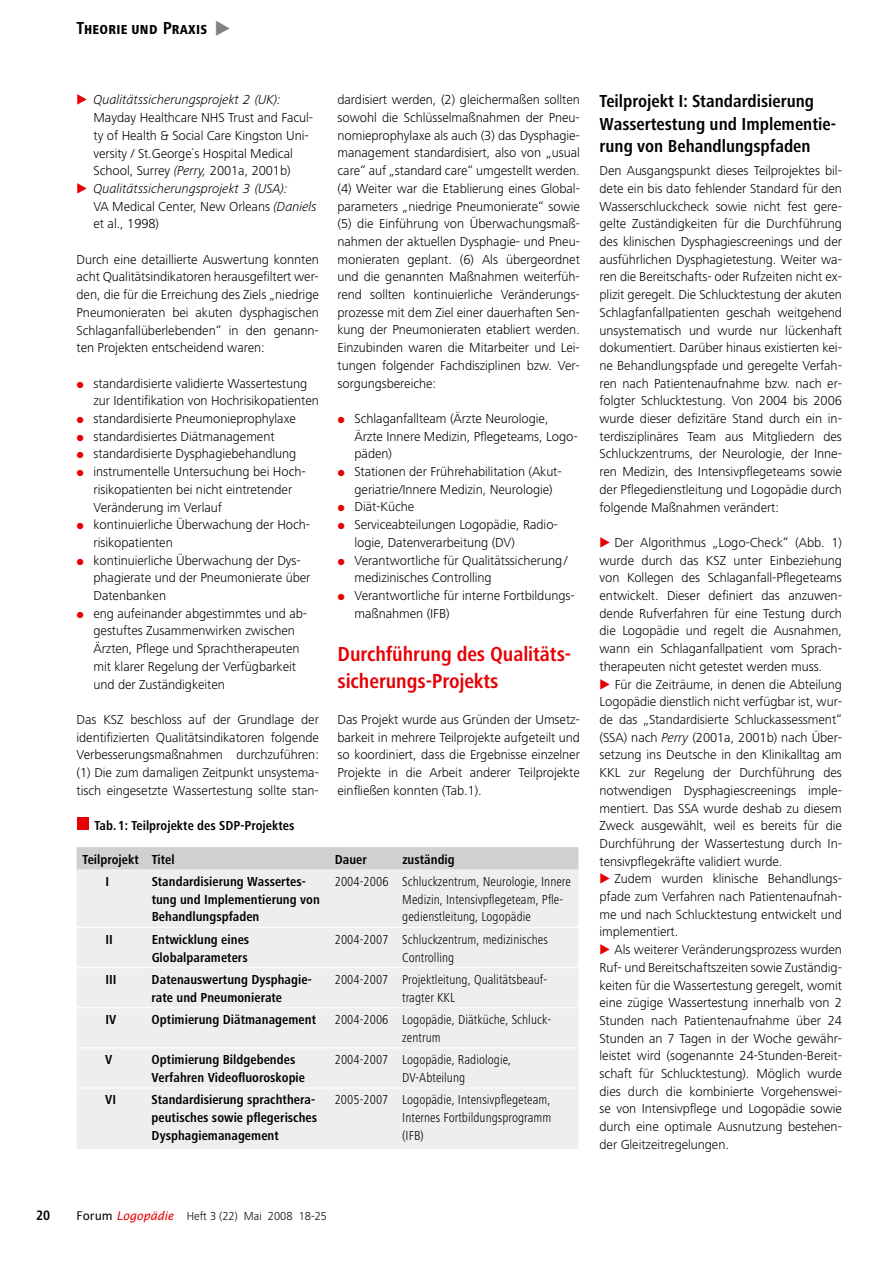
<style>
.page{position:relative;width:893px;height:1263px;background:#fff}
.page>*{position:absolute;margin:0;border:0;box-sizing:border-box;transform-origin:0 0}
.t1{font:700 condensed 21px/26.5px "Frutiger Next LT";letter-spacing:-.005em;color:#e60004}
.t2{font:700 condensed 18px/22px "Frutiger Next LT";color:#000}
.t3{font:300 13.5px/17.7px "Frutiger Next LT";letter-spacing:-.005em;color:#000;text-align:justify}
.t4{font:700 condensed 13.5px/17.7px "Frutiger Next LT";letter-spacing:.005em;color:#000}
.t5{font:300 condensed 13.5px/17.7px "Frutiger Next LT";letter-spacing:.005em;color:#000}
.t6{font:italic 300 13.5px "Frutiger Next LT";letter-spacing:-.005em;color:#000}
.t7{font:800 condensed 13.5px "Frutiger Next LT";letter-spacing:.02em;color:#000}
.t8{font:700 condensed 13.5px "Frutiger LT";color:#000}
.t9{font:300 12px "Frutiger Next LT";color:#000}
.s1{font-weight:700;font-size:18px}
.s2{font-family:"European Pi Three";font-weight:400;font-stretch:normal;font-size:19.5px;color:#818084}
.s3{font-style:italic}
.s4{font-family:"Lucida Sans";font-weight:400}
.s5{font-family:"Lucida Sans";font-weight:400;font-style:italic;color:#e60004}
</style>
<div class="page">
<div style="left:77px;top:817px;width:12px;height:13px;background:#e60004"></div>
<div style="left:77px;top:847px;width:501px;height:22px;background:#ced0d2"></div>
<div style="left:77px;top:869px;width:501px;height:280px;background:#edeeef"></div>
<hr style="left:77px;top:927px;width:69px;height:1px;background:#fff">
<hr style="left:146px;top:927px;width:183px;height:1px;background:#fff">
<hr style="left:329px;top:927px;width:67px;height:1px;background:#fff">
<hr style="left:396px;top:927px;width:182px;height:1px;background:#fff">
<hr style="left:77px;top:967px;width:69px;height:1px;background:#fff">
<hr style="left:146px;top:967px;width:183px;height:1px;background:#fff">
<hr style="left:329px;top:967px;width:67px;height:1px;background:#fff">
<hr style="left:396px;top:967px;width:182px;height:1px;background:#fff">
<hr style="left:77px;top:1007px;width:69px;height:1px;background:#fff">
<hr style="left:146px;top:1007px;width:183px;height:1px;background:#fff">
<hr style="left:329px;top:1007px;width:67px;height:1px;background:#fff">
<hr style="left:396px;top:1007px;width:182px;height:1px;background:#fff">
<hr style="left:77px;top:1047px;width:69px;height:1px;background:#fff">
<hr style="left:146px;top:1047px;width:183px;height:1px;background:#fff">
<hr style="left:329px;top:1047px;width:67px;height:1px;background:#fff">
<hr style="left:396px;top:1047px;width:182px;height:1px;background:#fff">
<hr style="left:77px;top:1087px;width:69px;height:1px;background:#fff">
<hr style="left:146px;top:1087px;width:183px;height:1px;background:#fff">
<hr style="left:329px;top:1087px;width:67px;height:1px;background:#fff">
<hr style="left:396px;top:1087px;width:182px;height:1px;background:#fff">
<p class="t7" style="left:77px;top:22px;width:156px"><span class="s1">T</span>HEORIE UND <span class="s1">P</span>RAXIS <span class="s2">E</span></p>
<p class="t6" style="left:94px;top:93px;width:189px">Qualitätssicherungsprojekt 2 (UK):</p>
<p class="t3" style="left:94px;top:109px;width:225px;text-align:left">Mayday Healthcare NHS Trust and Facul&shy;ty of Health &amp; Social Care Kingston Uni&shy;versity / St.George`s Hospital Medical School, Surrey <span class="s3">(Perry,</span> 2001a, 2001b)<br><span class="s3">Qualitätssicherungsprojekt 3 (USA):<br></span>VA Medical Center, New Orleans <span class="s3">(Daniels </span>et al., 1998)</p>
<p class="t3" style="left:77px;top:250px;width:244px">Durch eine detaillierte Auswertung konnten acht Qualitätsindikatoren herausgefiltert wer&shy;den, die für die Erreichung des Ziels „niedrige Pneumonieraten bei akuten dysphagischen Schlaganfallüberlebenden“ in den genann&shy;ten Projekten entscheidend waren:</p>
<p class="t3" style="left:94px;top:374px;width:227px;text-align:left">standardisierte validierte Wassertestung zur Identifikation von Hochrisikopatienten standardisierte Pneumonieprophylaxe standardisiertes Diätmanagement standardisierte Dysphagiebehandlung instrumentelle Untersuchung bei Hoch&shy;risikopatienten bei nicht eintretender Veränderung im Verlauf<br>kontinuierliche Überwachung der Hoch&shy;risikopatienten<br>kontinuierliche Überwachung der Dys&shy;phagierate und der Pneumonierate über Datenbanken<br>eng aufeinander abgestimmtes und ab&shy;gestuftes Zusammenwirken zwischen Ärzten, Pflege und Sprachtherapeuten mit klarer Regelung der Verfügbarkeit und der Zuständigkeiten</p>
<p class="t3" style="left:77px;top:711px;width:244px">Das KSZ beschloss auf der Grundlage der identifizierten Qualitätsindikatoren folgende Verbesserungsmaßnahmen durchzuführen: (1) Die zum damaligen Zeitpunkt unsystema&shy;tisch eingesetzte Wassertestung sollte stan-</p>
<p class="t3" style="left:338px;top:91px;width:244px">dardisiert werden, (2) gleichermaßen sollten sowohl die Schlüsselmaßnahmen der Pneu&shy;nomieprophylaxe als auch (3) das Dysphagie&shy;management standardisiert, also von „usual care“ auf „standard care“ umgestellt werden. (4) Weiter war die Etablierung eines Global&shy;parameters „niedrige Pneumonierate“ sowie (5) die Einführung von Überwachungsmaß&shy;nahmen der aktuellen Dysphagie- und Pneu&shy;monieraten geplant. (6) Als übergeordnet und die genannten Maßnahmen weiterfüh&shy;rend sollten kontinuierliche Veränderungs&shy;prozesse mit dem Ziel einer dauerhaften Sen&shy;kung der Pneumonieraten etabliert werden.<br>Einzubinden waren die Mitarbeiter und Lei&shy;tungen folgender Fachdisziplinen bzw. Ver&shy;sorgungsbereiche:</p>
<p class="t3" style="left:355px;top:410px;width:225px;text-align:left">Schlaganfallteam (Ärzte Neurologie,<br>Ärzte Innere Medizin, Pflegeteams, Logo&shy;päden)<br>Stationen der Frührehabilitation (Akut&shy;geriatrie/Innere Medizin, Neurologie)<br>Diät-Küche<br>Serviceabteilungen Logopädie, Radio&shy;logie, Datenverarbeitung (DV)<br>Verantwortliche für Qualitätssicherung/ medizinisches Controlling<br>Verantwortliche für interne Fortbildungs&shy;maßnahmen (IFB)</p>
<h1 class="t1" style="left:338px;top:641px;width:235px">Durchführung des Qualitäts&shy;sicherungs-Projekts</h1>
<p class="t3" style="left:338px;top:711px;width:244px">Das Projekt wurde aus Gründen der Umsetz&shy;barkeit in mehrere Teilprojekte aufgeteilt und so koordiniert, dass die Ergebnisse einzelner Projekte in die Arbeit anderer Teilprojekte einfließen konnten (Tab.1).</p>
<p class="t4" style="left:94px;top:817px;width:201px">Tab. 1: Teilprojekte des SDP-Projektes</p>
<p class="t4" style="left:83px;top:850px;width:94px">Teilprojekt Titel</p>
<p class="t4" style="left:335px;top:850px;width:34px">Dauer</p>
<p class="t4" style="left:402px;top:850px;width:54px">zuständig</p>
<p class="t4" style="left:105px;top:873px;width:5px">I</p>
<p class="t4" style="left:152px;top:873px;width:170px">Standardisierung Wassertes&shy;tung und Implementierung von<br>Behandlungspfaden</p>
<p class="t5" style="left:402px;top:873px;width:170px;text-indent:-68px">2004-2006 Schluckzentrum, Neurologie, Innere<br>Medizin, Intensivpflegeteam, Pfle&shy;gedienstleitung, Logopädie</p>
<p class="t4" style="left:105px;top:930px;width:9px">II</p>
<p class="t4" style="left:152px;top:930px;width:99px">Entwicklung eines<br>Globalparameters</p>
<p class="t5" style="left:402px;top:930px;width:147px;text-indent:-68px">2004-2007 Schluckzentrum, medizinisches<br>Controlling</p>
<p class="t4" style="left:105px;top:971px;width:13px">III</p>
<p class="t4" style="left:152px;top:971px;width:162px">Datenauswertung Dysphagie&shy;rate und Pneumonierate</p>
<p class="t5" style="left:402px;top:971px;width:146px;text-indent:-68px">2004-2007 Projektleitung, Qualitätsbeauf&shy;tragter KKL</p>
<p class="t4" style="left:105px;top:1011px;width:12px">IV</p>
<p class="t4" style="left:152px;top:1011px;width:166px">Optimierung Diätmanagement</p>
<p class="t5" style="left:402px;top:1011px;width:150px;text-indent:-68px">2004-2006 Logopädie, Diätküche, Schluck&shy;zentrum</p>
<p class="t4" style="left:105px;top:1051px;width:9px">V</p>
<p class="t4" style="left:152px;top:1051px;width:155px">Optimierung Bildgebendes<br>Verfahren Videofluoroskopie</p>
<p class="t5" style="left:402px;top:1051px;width:111px;text-indent:-68px">2004-2007 Logopädie, Radiologie,<br>DV-Abteilung</p>
<p class="t4" style="left:105px;top:1091px;width:12px">VI</p>
<p class="t4" style="left:152px;top:1091px;width:167px">Standardisierung sprachthera&shy;peutisches sowie pflegerisches<br>Dysphagiemanagement</p>
<p class="t5" style="left:402px;top:1091px;width:151px;text-align:justify;text-indent:-68px">2005-2007 Logopädie, Intensivpflegeteam, Internes Fortbildungsprogramm (IFB)</p>
<h2 class="t2" style="left:600px;top:90px;width:238px">Teilprojekt I: Standardisierung<br>Wassertestung und Implementie&shy;rung von Behandlungspfaden</h2>
<p class="t3" style="left:600px;top:162px;width:244px">Den Ausgangspunkt dieses Teilprojektes bil&shy;dete ein bis dato fehlender Standard für den Wasserschluckcheck sowie nicht fest gere&shy;gelte Zuständigkeiten für die Durchführung des klinischen Dysphagiescreenings und der ausführlichen Dysphagietestung. Weiter wa&shy;ren die Bereitschafts- oder Rufzeiten nicht ex&shy;plizit geregelt. Die Schlucktestung der akuten Schlagfanfallpatienten geschah weitgehend unsystematisch und wurde nur lückenhaft dokumentiert. Darüber hinaus existierten kei&shy;ne Behandlungspfade und geregelte Verfah&shy;ren nach Patientenaufnahme bzw. nach er&shy;folgter Schlucktestung. Von 2004 bis 2006 wurde dieser defizitäre Stand durch ein in&shy;terdisziplinäres Team aus Mitgliedern des Schluckzentrums, der Neurologie, der Inne&shy;ren Medizin, des Intensivpflegeteams sowie der Pflegedienstleitung und Logopädie durch folgende Maßnahmen verändert:</p>
<p class="t3" style="left:600px;top:534px;width:244px;text-indent:15px">Der Algorithmus „Logo-Check“ (Abb. 1) wurde durch das KSZ unter Einbeziehung von Kollegen des Schlaganfall-Pflegeteams entwickelt. Dieser definiert das anzuwen&shy;dende Rufverfahren für eine Testung durch die Logopädie und regelt die Ausnahmen, wann ein Schlaganfallpatient vom Sprach&shy;therapeuten nicht getestet werden muss.</p>
<p class="t3" style="left:600px;top:675px;width:244px;text-indent:15px">Für die Zeiträume, in denen die Abteilung Logopädie dienstlich nicht verfügbar ist, wur&shy;de das „Standardisierte Schluckassessment“ (SSA) nach <span class="s3">Perry</span> (2001a, 2001b) nach Über&shy;setzung ins Deutsche in den Klinikalltag am KKL zur Regelung der Durchführung des notwendigen Dysphagiescreenings imple&shy;mentiert. Das SSA wurde deshab zu diesem Zweck ausgewählt, weil es bereits für die Durchführung der Wassertestung durch In&shy;tensivpflegekräfte validiert wurde.</p>
<p class="t3" style="left:600px;top:870px;width:244px;text-indent:15px">Zudem wurden klinische Behandlungs&shy;pfade zum Verfahren nach Patientenaufnah&shy;me und nach Schlucktestung entwickelt und implementiert.</p>
<p class="t3" style="left:600px;top:941px;width:244px;text-indent:15px">Als weiterer Veränderungsprozess wurden Ruf- und Bereitschaftszeiten sowie Zuständig&shy;keiten für die Wassertestung geregelt, womit eine zügige Wassertestung innerhalb von 2<br>Stunden nach Patientenaufnahme über 24<br>Stunden an 7 Tagen in der Woche gewähr&shy;leistet wird (sogenannte 24-Stunden-Bereit&shy;schaft für Schlucktestung). Möglich wurde dies durch die kombinierte Vorgehenswei&shy;se von Intensivpflege und Logopädie sowie durch eine optimale Ausnutzung bestehen&shy;der Gleitzeitregelungen.</p>
<p class="t8" style="left:36px;top:1207px;width:16px">20</p>
<p class="t9" style="left:77px;top:1209px;width:252px"><span class="s4">Forum</span> <span class="s5">Logopädie</span> Heft 3 (22) Mai 2008 18-25</p>
</div>
